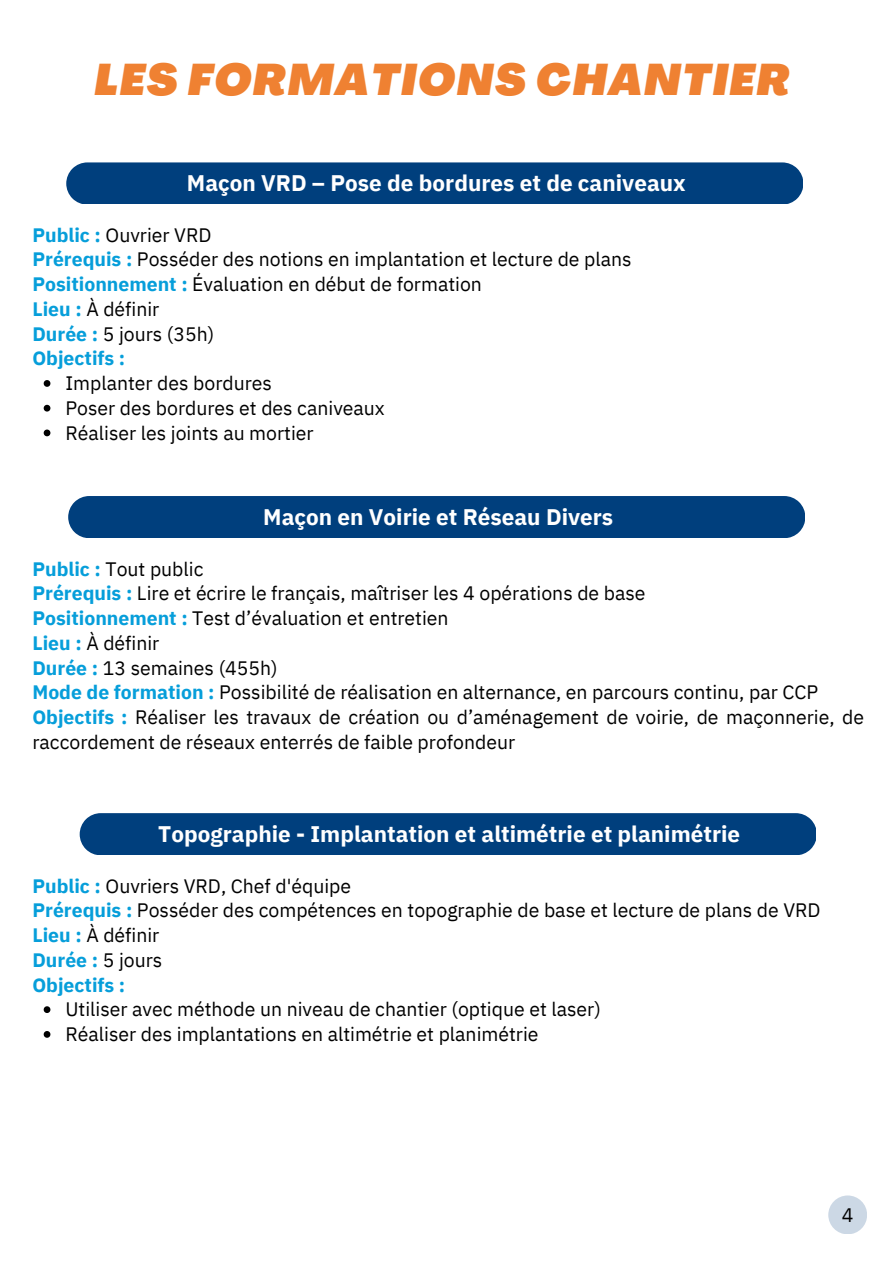
<style>
.page{position:relative;width:893px;height:1264px;background:#fff}
.page>*{position:absolute;margin:0;border:0;box-sizing:border-box;transform-origin:0 0}
.t1{font:italic 900 43.5px "Agrandir";letter-spacing:.035em;color:#ef8132}
.t2{font:700 22.5px "IBM Plex Sans";color:#fff}
.t3{font:19.5px "IBM Plex Sans";color:#000}
.t4{font:19.35px/24.8px "IBM Plex Sans";color:#000}
.s1{font-weight:700;color:#069eda}
</style>
<div class="page">
<div style="left:66px;top:162px;width:736px;height:42px;background:#003f7d"></div>
<svg style="left:44px;top:380px;width:6px;height:7px"></svg>
<svg style="left:44px;top:405px;width:6px;height:6px"></svg>
<svg style="left:44px;top:429px;width:6px;height:7px"></svg>
<div style="left:68px;top:496px;width:736px;height:42px;background:#003f7d"></div>
<div style="left:828px;top:1195px;width:39px;height:39px;background:#ccd8e5;border-radius:50%"></div>
<svg style="left:44px;top:1006px;width:6px;height:7px"></svg>
<svg style="left:44px;top:1031px;width:6px;height:6px"></svg>
<div style="left:80px;top:813px;width:736px;height:42px;background:#003f7d"></div>
<h1 class="t1" style="left:94px;top:62px;width:696px">LES FORMATIONS CHANTIER</h1>
<p class="t2" style="left:187px;top:168px;width:500px">Maçon VRD – Pose de bordures et de caniveaux</p>
<p class="t4" style="left:32px;top:222px;width:600px"><span class="s1">Public :</span> Ouvrier VRD<br><span class="s1">Prérequis :</span> Posséder des notions en implantation et lecture de plans<br><span class="s1">Positionnement :</span> Évaluation en début de formation<br><span class="s1">Lieu :</span> À définir<br><span class="s1">Durée :</span> 5 jours (35h)<br><span class="s1">Objectifs :</span></p>
<p class="t4" style="left:65px;top:370px;width:321px">Implanter des bordures<br>Poser des bordures et des caniveaux<br>Réaliser les joints au mortier</p>
<p class="t2" style="left:263px;top:501px;width:351px">Maçon en Voirie et Réseau Divers</p>
<p class="t4" style="left:32px;top:556px;width:833px"><span class="s1">Public :</span> Tout public<br><span class="s1">Prérequis :</span> Lire et écrire le français, maîtriser les 4 opérations de base<br><span class="s1">Positionnement :</span> Test d’évaluation et entretien<br><span class="s1">Lieu :</span> À définir<br><span class="s1">Durée :</span> 13 semaines (455h)<br><span class="s1">Mode de formation :</span> Possibilité de réalisation en alternance, en parcours continu, par CCP <span class="s1">Objectifs :</span> Réaliser les travaux de création ou d’aménagement de voirie, de maçonnerie, de raccordement de réseaux enterrés de faible profondeur</p>
<p class="t2" style="left:158px;top:819px;width:583px">Topographie - Implantation et altimétrie et planimétrie</p>
<p class="t4" style="left:32px;top:873px;width:789px"><span class="s1">Public :</span> Ouvriers VRD, Chef d'équipe<br><span class="s1">Prérequis :</span> Posséder des compétences en topographie de base et lecture de plans de VRD<br><span class="s1">Lieu :</span> À définir<br><span class="s1">Durée :</span> 5 jours<br><span class="s1">Objectifs :</span></p>
<p class="t4" style="left:65px;top:996px;width:537px">Utiliser avec méthode un niveau de chantier (optique et laser)<br>Réaliser des implantations en altimétrie et planimétrie</p>
<p class="t3" style="left:841px;top:1201px;width:13px">4</p>
</div>
